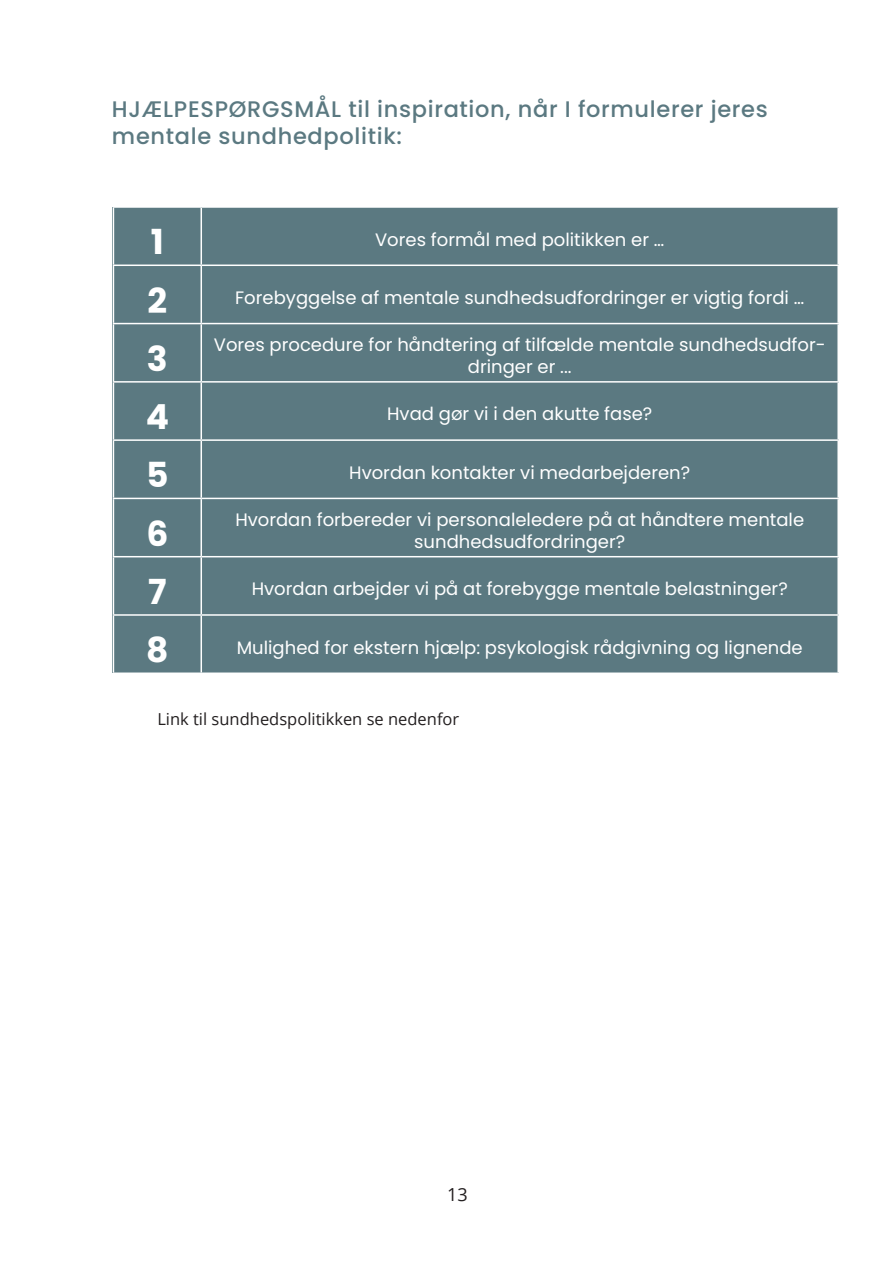
<style>
.page{position:relative;width:893px;height:1263px;background:#fff}
.page>*{position:absolute;margin:0;border:0;box-sizing:border-box;transform-origin:0 0}
.t1{font:700 34.5px "Poppins";color:#fff}
.t2{font:500 22.5px/27px "Poppins";letter-spacing:.03em;color:#5b7981}
.t3{font:18px/21.6px "Poppins";color:#fff;text-align:center}
.t4{font:18px "Open Sans";color:#231f20}
.t5{font:16.5px "Open Sans";color:#231f20}
</style>
<div class="page">
<div style="left:113px;top:207px;width:726px;height:465px;background:#5b7981"></div>
<hr style="left:113px;top:206px;width:88px;height:2px;background:#fff">
<hr style="left:113px;top:208px;width:1px;height:56px;background:#fff">
<hr style="left:201px;top:206px;width:638px;height:2px;background:#fff">
<hr style="left:201px;top:208px;width:1px;height:56px;background:#fff">
<hr style="left:837px;top:208px;width:2px;height:56px;background:#fff">
<hr style="left:113px;top:264px;width:88px;height:2px;background:#fff">
<hr style="left:113px;top:266px;width:1px;height:57px;background:#fff">
<hr style="left:201px;top:264px;width:638px;height:2px;background:#fff">
<hr style="left:201px;top:266px;width:1px;height:57px;background:#fff">
<hr style="left:837px;top:266px;width:2px;height:57px;background:#fff">
<hr style="left:113px;top:323px;width:88px;height:1px;background:#fff">
<hr style="left:113px;top:324px;width:1px;height:57px;background:#fff">
<hr style="left:201px;top:323px;width:638px;height:1px;background:#fff">
<hr style="left:201px;top:324px;width:1px;height:57px;background:#fff">
<hr style="left:837px;top:324px;width:2px;height:57px;background:#fff">
<hr style="left:113px;top:381px;width:88px;height:2px;background:#fff">
<hr style="left:113px;top:383px;width:1px;height:56px;background:#fff">
<hr style="left:201px;top:381px;width:638px;height:2px;background:#fff">
<hr style="left:201px;top:383px;width:1px;height:56px;background:#fff">
<hr style="left:837px;top:383px;width:2px;height:56px;background:#fff">
<hr style="left:113px;top:439px;width:88px;height:2px;background:#fff">
<hr style="left:113px;top:441px;width:1px;height:57px;background:#fff">
<hr style="left:201px;top:439px;width:638px;height:2px;background:#fff">
<hr style="left:201px;top:441px;width:1px;height:57px;background:#fff">
<hr style="left:837px;top:441px;width:2px;height:57px;background:#fff">
<hr style="left:113px;top:498px;width:88px;height:1px;background:#fff">
<hr style="left:113px;top:499px;width:1px;height:57px;background:#fff">
<hr style="left:201px;top:498px;width:638px;height:1px;background:#fff">
<hr style="left:201px;top:499px;width:1px;height:57px;background:#fff">
<hr style="left:837px;top:499px;width:2px;height:57px;background:#fff">
<hr style="left:113px;top:556px;width:88px;height:1px;background:#fff">
<hr style="left:113px;top:557px;width:1px;height:57px;background:#fff">
<hr style="left:201px;top:556px;width:638px;height:1px;background:#fff">
<hr style="left:201px;top:557px;width:1px;height:57px;background:#fff">
<hr style="left:837px;top:557px;width:2px;height:57px;background:#fff">
<hr style="left:113px;top:614px;width:88px;height:2px;background:#fff">
<hr style="left:113px;top:616px;width:1px;height:56px;background:#fff">
<hr style="left:201px;top:614px;width:638px;height:2px;background:#fff">
<hr style="left:201px;top:616px;width:1px;height:56px;background:#fff">
<hr style="left:837px;top:616px;width:2px;height:56px;background:#fff">
<p class="t2" style="left:112px;top:96px;width:657px">HJÆLPESPØRGSMÅL til inspiration, når I formulerer jeres mentale sundhedpolitik:</p>
<p class="t1" style="left:151px;top:222px;width:14px">1</p>
<p class="t3" style="left:375px;top:229px;width:291px">Vores formål med politikken er …</p>
<p class="t1" style="left:147px;top:280px;width:21px">2</p>
<p class="t3" style="left:235px;top:287px;width:570px">Forebyggelse af mentale sundhedsudfordringer er vigtig fordi …</p>
<p class="t1" style="left:147px;top:339px;width:22px">3</p>
<p class="t3" style="left:214px;top:334px;width:613px">Vores procedure for håndtering af tilfælde mentale sundhedsudfor&shy;dringer er ...</p>
<p class="t1" style="left:146px;top:397px;width:25px">4</p>
<p class="t3" style="left:387px;top:403px;width:267px">Hvad gør vi i den akutte fase?</p>
<p class="t1" style="left:146px;top:455px;width:24px">5</p>
<p class="t3" style="left:349px;top:462px;width:343px">Hvordan kontakter vi medarbejderen?</p>
<p class="t1" style="left:146px;top:514px;width:23px">6</p>
<p class="t3" style="left:235px;top:509px;width:570px">Hvordan forbereder vi personaleledere på at håndtere mentale sundhedsudfordringer?</p>
<p class="t1" style="left:148px;top:572px;width:20px">7</p>
<p class="t3" style="left:252px;top:578px;width:538px">Hvordan arbejder vi på at forebygge mentale belastninger?</p>
<p class="t1" style="left:146px;top:630px;width:24px">8</p>
<p class="t3" style="left:237px;top:636px;width:567px">Mulighed for ekstern hjælp: psykologisk rådgivning og lignende</p>
<p class="t5" style="left:157px;top:708px;width:303px">Link til sundhedspolitikken se nedenfor</p>
<p class="t4" style="left:447px;top:1182px;width:22px">13</p>
</div>
